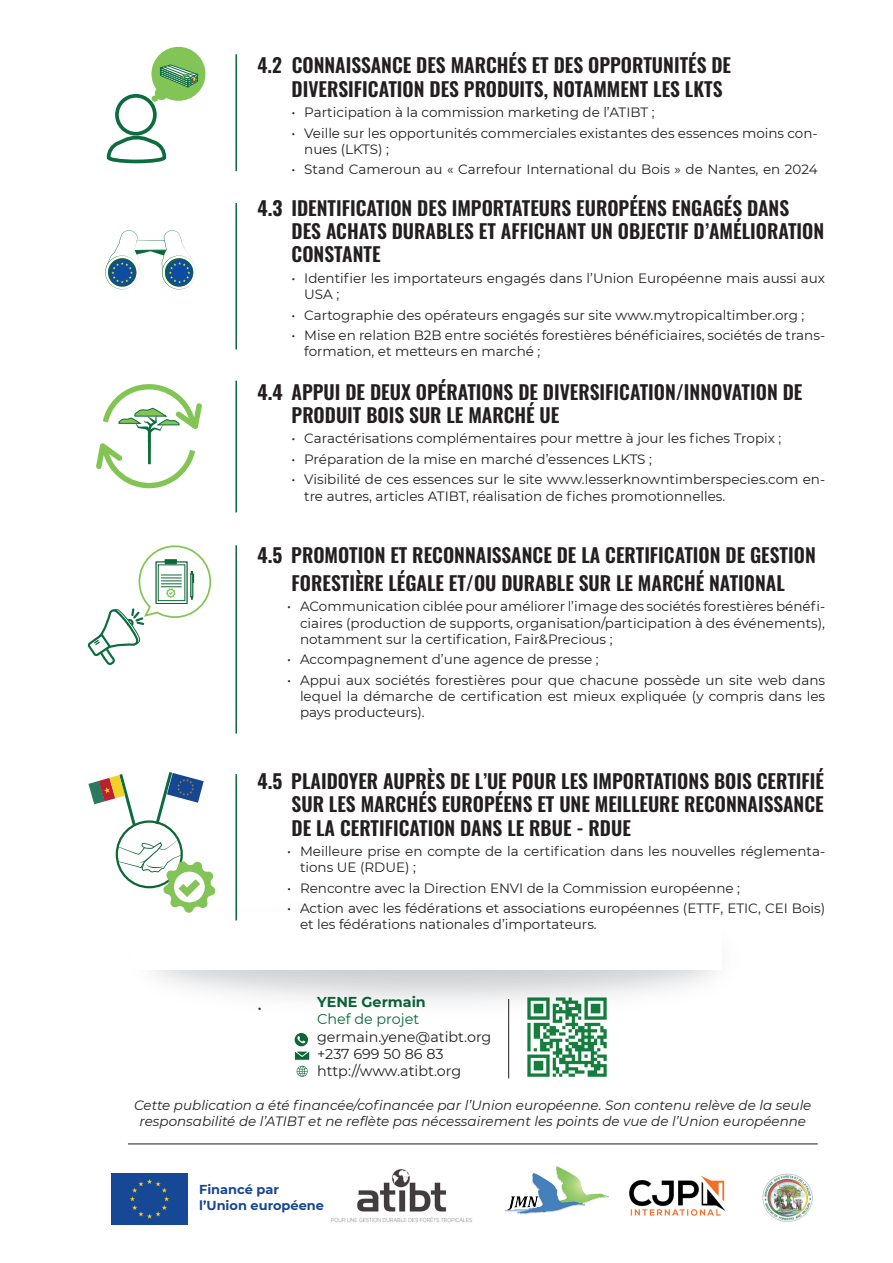
<style>
.page{position:relative;width:893px;height:1263px;background:#fff}
.page>*{position:absolute;margin:0;border:0;box-sizing:border-box;transform-origin:0 0}
.t1{font:19.5px/23.4px "Oswald";color:#231f20}
.t2{font:15px "Montserrat";color:#231f20}
.t3{font:14.25px/17.2px "Montserrat";color:#231f20}
.t4{font:14.25px "Montserrat";color:#0c6638}
.t5{font:700 14.25px "Montserrat";color:#0c6638}
.t6{font:13.5px/16.2px "Montserrat";color:#231f20}
.t7{font:italic 13.5px/16.2px "Montserrat";color:#231f20;text-align:center}
.t8{font:700 12.9px/15.5px "Montserrat";color:#184790}
</style>
<div class="page">
<hr style="left:235px;top:203px;width:2px;height:146px;background:#0c6638">
<hr style="left:235px;top:54px;width:2px;height:117px;background:#0c6638">
<hr style="left:235px;top:381px;width:2px;height:131px;background:#0c6638">
<hr style="left:235px;top:545px;width:2px;height:188px;background:#0c6638">
<hr style="left:235px;top:774px;width:2px;height:146px;background:#0c6638">
<img style="left:331px;top:1169px;width:141px;height:54px">
<div style="left:111px;top:1173px;width:77px;height:51px;background:#174895"></div>
<img style="left:629px;top:1176px;width:97px;height:40px">
<img style="left:505px;top:1166px;width:104px;height:49px">
<img style="left:762px;top:1173px;width:51px;height:49px">
<hr style="left:128px;top:1144px;width:690px;height:1px;background:#231f20">
<img style="left:153px;top:797px;width:563px;height:282px">
<div style="left:131px;top:913px;width:591px;height:57px;background:#fff"></div>
<div style="left:115px;top:94px;width:42px;height:42px;border:4px solid #0c6c3f;border-radius:50%"></div>
<svg style="left:106px;top:132px;width:61px;height:32px"></svg>
<svg style="left:147px;top:46px;width:59px;height:61px"></svg>
<div style="left:155px;top:87px;width:13px;height:13px;background:#82c556;border-radius:50%"></div>
<div style="left:152px;top:95px;width:6px;height:7px;background:#82c556;border-radius:50%"></div>
<svg style="left:88px;top:772px;width:129px;height:141px"></svg>
<svg style="left:87px;top:545px;width:125px;height:120px"></svg>
<svg style="left:96px;top:384px;width:106px;height:105px"></svg>
<hr style="left:148px;top:431px;width:3px;height:33px;background:#0c6c3f">
<svg style="left:105px;top:230px;width:90px;height:60px"></svg>
<h1 class="t1" style="left:292px;top:52px;width:441px;text-indent:-34px">4.2 CONNAISSANCE DES MARCHÉS ET DES OPPORTUNITÉS DE<br>DIVERSIFICATION DES PRODUITS, NOTAMMENT LES LKTS</h1>
<p class="t6" style="left:291px;top:104px;width:365px">• Participation à la commission marketing de l’ATIBT ;</p>
<p class="t6" style="left:304px;top:124px;width:515px;text-indent:-13px">• Veille sur les opportunités commerciales existantes des essences moins con&shy;nues (LKTS) ;</p>
<p class="t6" style="left:291px;top:161px;width:528px">• Stand Cameroun au « Carrefour International du Bois » de Nantes, en 2024</p>
<h1 class="t1" style="left:292px;top:194px;width:534px;text-indent:-34px">4.3 IDENTIFICATION DES IMPORTATEURS EUROPÉENS ENGAGÉS DANS<br>DES ACHATS DURABLES ET AFFICHANT UN OBJECTIF D’AMÉLIORATION<br>CONSTANTE</h1>
<p class="t6" style="left:304px;top:270px;width:522px;text-indent:-13px">• Identifier les importateurs engagés dans l’Union Européenne mais aussi aux<br>USA ;</p>
<p class="t6" style="left:291px;top:306px;width:514px">• Cartographie des opérateurs engagés sur site www.mytropicaltimber.org ;</p>
<p class="t6" style="left:304px;top:327px;width:522px;text-indent:-13px">• Mise en relation B2B entre sociétés forestières bénéficiaires, sociétés de trans&shy;formation, et metteurs en marché ;</p>
<h1 class="t1" style="left:292px;top:378px;width:512px;text-indent:-34px">4.4 APPUI DE DEUX OPÉRATIONS DE DIVERSIFICATION/INNOVATION DE<br>PRODUIT BOIS SUR LE MARCHÉ UE</h1>
<p class="t6" style="left:291px;top:430px;width:491px">• Caractérisations complémentaires pour mettre à jour les fiches Tropix ;</p>
<p class="t6" style="left:291px;top:450px;width:362px">• Préparation de la mise en marché d’essences LKTS ;</p>
<p class="t6" style="left:304px;top:471px;width:522px;text-indent:-13px">• Visibilité de ces essences sur le site www.lesserknowntimberspecies.com en&shy;tre autres, articles ATIBT, réalisation de fiches promotionnelles.</p>
<h1 class="t1" style="left:257px;top:540px;width:560px;line-height:27.6px;text-align:center">4.5 PROMOTION ET RECONNAISSANCE DE LA CERTIFICATION DE GESTION<br>FORESTIÈRE LÉGALE ET/OU DURABLE SUR LE MARCHÉ NATIONAL</h1>
<p class="t6" style="left:300px;top:598px;width:527px;text-align:justify;text-indent:-13px">• ACommunication ciblée pour améliorer l’image des sociétés forestières bénéfi&shy;ciaires (production de supports, organisation/participation à des événements), notamment sur la certification, Fair&amp;Precious ;</p>
<p class="t6" style="left:287px;top:651px;width:313px">• Accompagnement d’une agence de presse ;</p>
<p class="t6" style="left:300px;top:671px;width:527px;text-align:justify;text-indent:-13px">• Appui aux sociétés forestières pour que chacune possède un site web dans lequel la démarche de certification est mieux expliquée (y compris dans les pays producteurs).</p>
<h1 class="t1" style="left:292px;top:767px;width:534px;text-align:justify;text-indent:-34px">4.5 PLAIDOYER AUPRÈS DE L’UE POUR LES IMPORTATIONS BOIS CERTIFIÉ SUR LES MARCHÉS EUROPÉENS ET UNE MEILLEURE RECONNAISSANCE DE LA CERTIFICATION DANS LE RBUE - RDUE</h1>
<p class="t6" style="left:300px;top:843px;width:527px;text-indent:-13px">• Meilleure prise en compte de la certification dans les nouvelles réglementa&shy;tions UE (RDUE) ;</p>
<p class="t6" style="left:287px;top:879px;width:454px">• Rencontre avec la Direction ENVI de la Commission européenne ;</p>
<p class="t6" style="left:300px;top:900px;width:527px;text-indent:-13px">• Action avec les fédérations et associations européennes (ETTF, ETIC, CEI Bois) et les fédérations nationales d’importateurs.</p>
<p class="t2" style="left:257px;top:997px;width:6px">•</p>
<p class="t5" style="left:317px;top:992px;width:110px">YENE Germain</p>
<p class="t4" style="left:317px;top:1009px;width:104px">Chef de projet</p>
<p class="t3" style="left:317px;top:1027px;width:176px">germain.yene@atibt.org +237 699 50 86 83 http://www.atibt.org</p>
<p class="t7" style="left:134px;top:1097px;width:679px">Cette publication a été financée/cofinancée par l’Union européenne. Son contenu relève de la seule responsabilité de l’ATIBT et ne reflète pas nécessairement les points de vue de l’Union européenne</p>
<p class="t8" style="left:199px;top:1181px;width:126px">Financé par l’Union européene</p>
</div>
